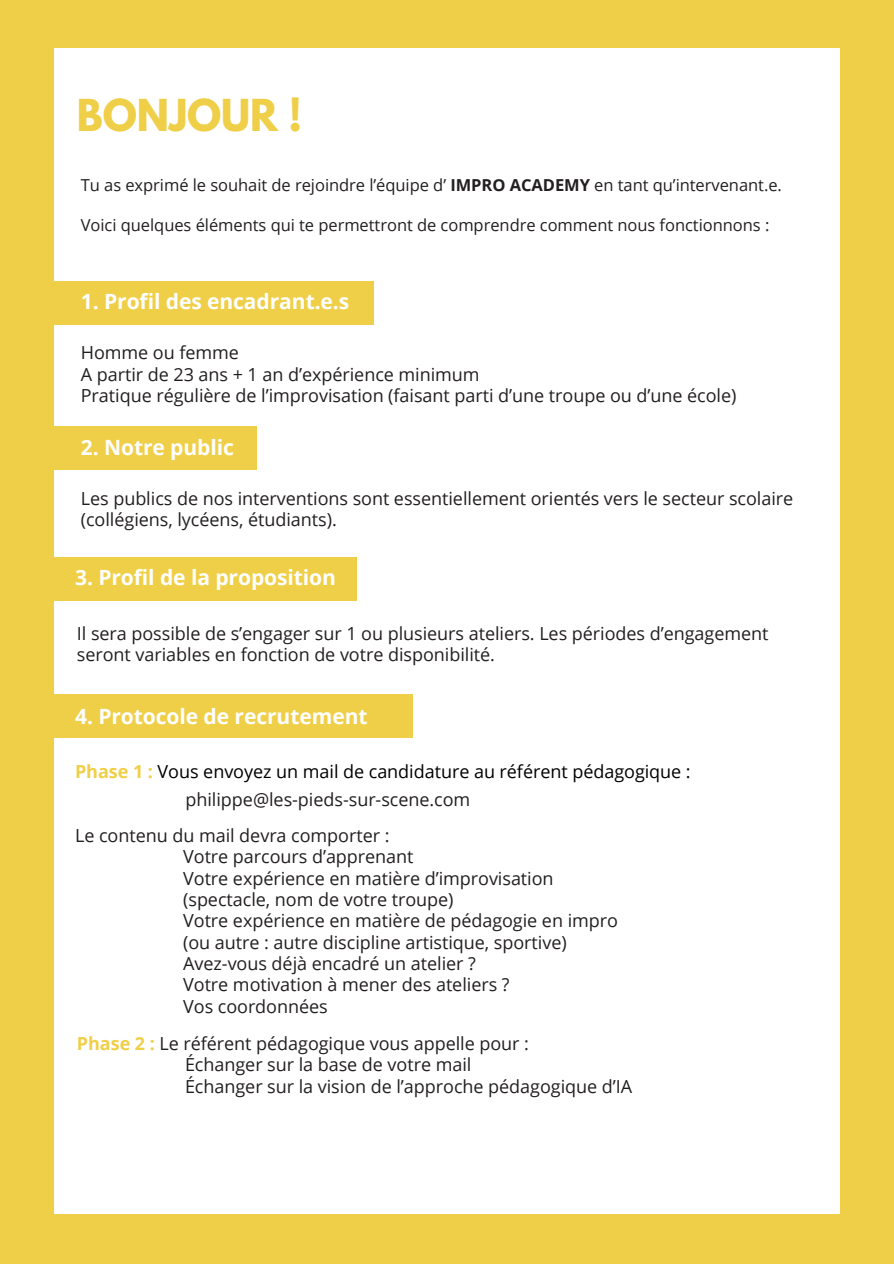
<style>
.page{position:relative;width:894px;height:1264px;background:#fff}
.page>*{position:absolute;margin:0;border:0;box-sizing:border-box;transform-origin:0 0}
.t1{font:700 39px "League Spartan";letter-spacing:-.005em;color:#f0cf48}
.t2{font:700 21px "Open Sans";letter-spacing:-.005em;color:#fff}
.t3{font:18px/21.3px "Open Sans";letter-spacing:-.005em;color:#231f20}
.t4{font:18px "Open Sans";letter-spacing:-.005em;color:#000}
.t5{font:16.5px "Open Sans";letter-spacing:-.005em;color:#231f20}
.s1{font-weight:700}
.s2{font-weight:700;color:#f0cf48}
</style>
<div class="page">
<div style="left:0;top:0;width:893px;height:1263px;background:#f0cf48"></div>
<div style="left:54px;top:48px;width:785px;height:1165px;background:#fff"></div>
<div style="left:41px;top:281px;width:332px;height:43px;background:#f0cf48"></div>
<div style="left:41px;top:426px;width:215px;height:44px;background:#f0cf48"></div>
<div style="left:41px;top:557px;width:316px;height:43px;background:#f0cf48"></div>
<div style="left:41px;top:694px;width:372px;height:44px;background:#f0cf48"></div>
<p class="t1" style="left:77px;top:96px;width:227px">BONJOUR !</p>
<h1 class="t5" style="left:81px;top:174px;width:702px">Tu as exprimé le souhait de rejoindre l’équipe d’ <span class="s1">IMPRO ACADEMY</span> en tant qu’intervenant.e.</h1>
<p class="t5" style="left:81px;top:213px;width:689px">Voici quelques éléments qui te permettront de comprendre comment nous fonctionnons :</p>
<p class="t2" style="left:81px;top:287px;width:270px">1. Profil des encadrant.e.s</p>
<p class="t3" style="left:81px;top:341px;width:160px">Homme ou femme</p>
<p class="t3" style="left:81px;top:363px;width:400px">A partir de 23 ans + 1 an d’expérience minimum</p>
<p class="t3" style="left:81px;top:384px;width:657px">Pratique régulière de l’improvisation (faisant parti d’une troupe ou d’une école)</p>
<p class="t2" style="left:81px;top:432px;width:155px">2. Notre public</p>
<p class="t3" style="left:81px;top:487px;width:713px">Les publics de nos interventions sont essentiellement orientés vers le secteur scolaire (collégiens, lycéens, étudiants).</p>
<p class="t2" style="left:75px;top:562px;width:262px">3. Profil de la proposition</p>
<p class="t3" style="left:77px;top:622px;width:693px">Il sera possible de s’engager sur 1 ou plusieurs ateliers. Les périodes d’engagement seront variables en fonction de votre disponibilité.</p>
<p class="t2" style="left:75px;top:701px;width:294px">4. Protocole de recrutement</p>
<h2 class="t4" style="left:75px;top:758px;width:617px"><span class="s2">Phase 1 :</span> Vous envoyez un mail de candidature au référent pédagogique :</h2>
<p class="t3" style="left:185px;top:787px;width:286px">philippe@les-pieds-sur-scene.com</p>
<p class="t3" style="left:75px;top:823px;width:316px">Le contenu du mail devra comporter :</p>
<p class="t3" style="left:183px;top:845px;width:232px">Votre parcours d’apprenant</p>
<p class="t3" style="left:183px;top:866px;width:372px">Votre expérience en matière d’improvisation</p>
<p class="t3" style="left:183px;top:888px;width:272px">(spectacle, nom de votre troupe)</p>
<p class="t3" style="left:183px;top:909px;width:436px">Votre expérience en matière de pédagogie en impro</p>
<p class="t3" style="left:183px;top:931px;width:385px">(ou autre : autre discipline artistique, sportive)</p>
<p class="t3" style="left:183px;top:952px;width:294px">Avez-vous déjà encadré un atelier ?</p>
<p class="t3" style="left:183px;top:973px;width:328px">Votre motivation à mener des ateliers ?</p>
<p class="t3" style="left:183px;top:995px;width:146px">Vos coordonnées</p>
<h2 class="t3" style="left:77px;top:1031px;width:453px"><span class="s2">Phase 2 :</span> Le référent pédagogique vous appelle pour :</h2>
<h2 class="t3" style="left:185px;top:1053px;width:288px">Échanger sur la base de votre mail</h2>
<h2 class="t3" style="left:185px;top:1074px;width:448px">Échanger sur la vision de l’approche pédagogique d’IA</h2>
</div>
